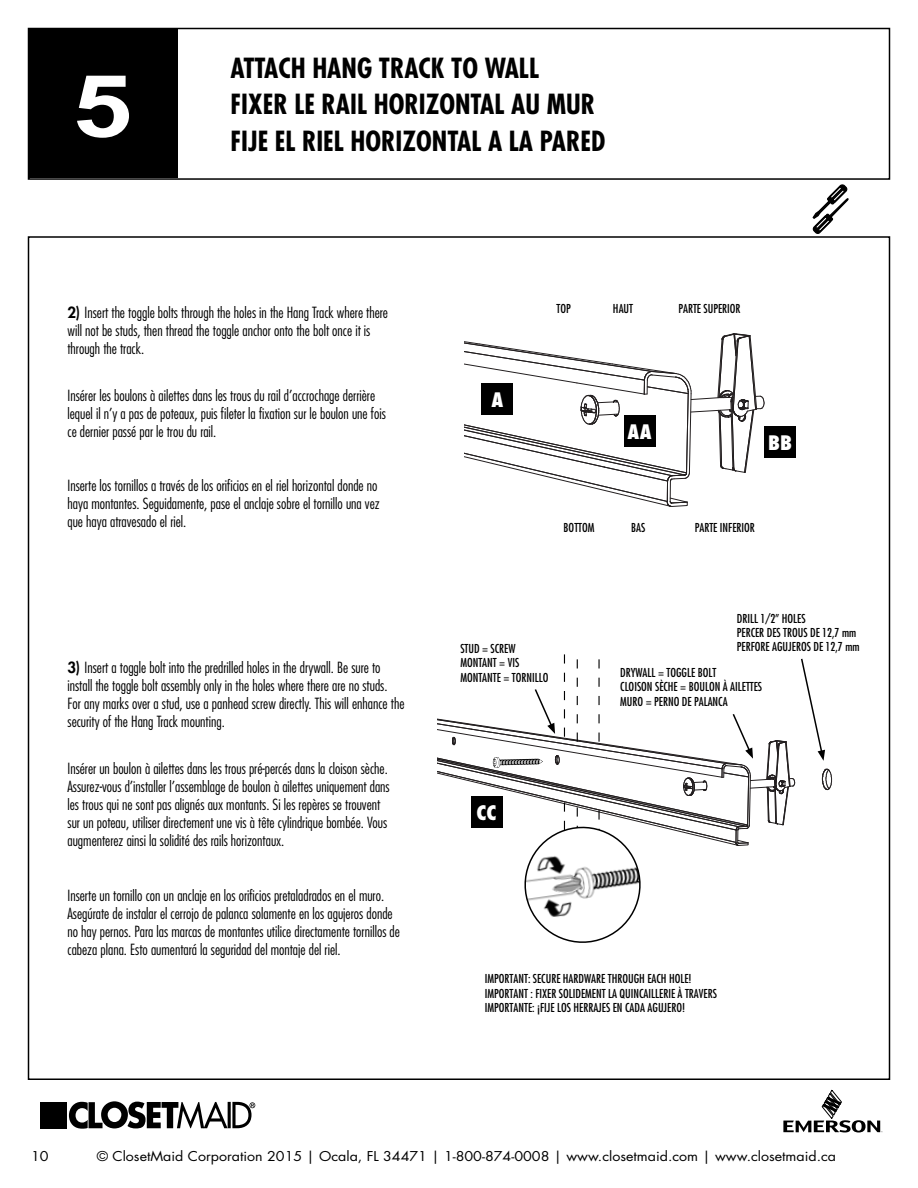
<style>
.page{position:relative;width:918px;height:1188px;background:#fff}
.page>*{position:absolute;margin:0;border:0;box-sizing:border-box;transform-origin:0 0}
.t1{font:700 86.4px "Arial";color:#fff;scale:1.25 1}
.t2{font:700 condensed 27px/36.8px "Futura Std";color:#000}
.t3{font:800 condensed 19.5px "Futura Std";color:#fff}
.t4{font:300 condensed 15px/18px "Futura Std";color:#000}
.t5{font:13.2px "Futura Std";color:#000;scale:1.08 1}
.t6{font:condensed 12px/14.4px "Futura Std";color:#000}
.s1{font-weight:800;font-stretch:normal}
</style>
<div class="page">
<div style="left:28px;top:28px;width:150px;height:150px;background:#000"></div>
<div style="left:28px;top:28px;width:862px;height:152px;border:2px solid #000"></div>
<div style="left:40px;top:1102px;width:27px;height:26px;background:#000"></div>
<svg style="left:69px;top:1101px;width:186px;height:28px"></svg>
<svg style="left:783px;top:1090px;width:99px;height:42px"></svg>
<svg style="left:465px;top:333px;width:300px;height:174px"></svg>
<svg style="left:438px;top:654px;width:394px;height:289px"></svg>
<div style="left:482px;top:383px;width:31px;height:32px;background:#000"></div>
<div style="left:624px;top:415px;width:31px;height:31px;background:#000"></div>
<div style="left:764px;top:426px;width:32px;height:32px;background:#000"></div>
<div style="left:471px;top:796px;width:32px;height:32px;background:#000"></div>
<svg style="left:812px;top:184px;width:37px;height:50px"></svg>
<h1 class="t1" style="left:72px;top:49px;width:50px">5</h1>
<h2 class="t2" style="left:231px;top:50px;width:376px">ATTACH HANG TRACK TO WALL<br>FIXER LE RAIL HORIZONTAL AU MUR<br>FIJE EL RIEL HORIZONTAL A LA PARED</h2>
<p class="t4" style="left:68px;top:303px;width:322px"><span class="s1">2)</span> Insert the toggle bolts through the holes in the Hang Track where there will not be studs, then thread the toggle anchor onto the bolt once it is through the track.</p>
<p class="t4" style="left:68px;top:386px;width:320px">Insérer les boulons à ailettes dans les trous du rail d’accrochage derrière lequel il n’y a pas de poteaux, puis fileter la fixation sur le boulon une fois ce dernier passé par le trou du rail.</p>
<p class="t4" style="left:68px;top:477px;width:314px">Inserte los tornillos a través de los orificios en el riel horizontal donde no haya montantes. Seguidamente, pase el anclaje sobre el tornillo una vez que haya atravesado el riel.</p>
<p class="t4" style="left:68px;top:659px;width:339px"><span class="s1">3)</span> Insert a toggle bolt into the predrilled holes in the drywall. Be sure to install the toggle bolt assembly only in the holes where there are no studs.<br>For any marks over a stud, use a panhead screw directly. This will enhance the security of the Hang Track mounting.</p>
<p class="t4" style="left:68px;top:759px;width:324px">Insérer un boulon à ailettes dans les trous pré-percés dans la cloison sèche.<br>Assurez-vous d’installer l’assemblage de boulon à ailettes uniquement dans les trous qui ne sont pas alignés aux montants. Si les repères se trouvent sur un poteau, utiliser directement une vis à tête cylindrique bombée. Vous augmenterez ainsi la solidité des rails horizontaux.</p>
<p class="t4" style="left:68px;top:886px;width:334px">Inserte un tornillo con un anclaje en los orificios pretaladrados en el muro.<br>Asegúrate de instalar el cerrojo de palanca solamente en los agujeros donde no hay pernos. Para las marcas de montantes utilice directamente tornillos de cabeza plana. Esto aumentará la seguridad del montaje del riel.</p>
<h3 class="t3" style="left:492px;top:388px;width:13px">A</h3>
<p class="t6" style="left:557px;top:302px;width:16px">TOP</p>
<p class="t6" style="left:613px;top:302px;width:22px">HAUT</p>
<p class="t6" style="left:678px;top:302px;width:64px">PARTE SUPERIOR</p>
<h3 class="t3" style="left:628px;top:419px;width:26px">AA</h3>
<p class="t6" style="left:564px;top:521px;width:32px">BOTTOM</p>
<p class="t6" style="left:631px;top:521px;width:16px">BAS</p>
<h3 class="t3" style="left:768px;top:431px;width:25px">BB</h3>
<p class="t6" style="left:695px;top:521px;width:62px">PARTE INFERIOR</p>
<p class="t6" style="left:460px;top:641px;width:90px">STUD = SCREW<br>MONTANT = VIS<br>MONTANTE = TORNILLO</p>
<p class="t6" style="left:737px;top:611px;width:124px">DRILL 1/2” HOLES<br>PERCER DES TROUS DE 12,7 mm<br>PERFORE AGUJEROS DE 12,7 mm</p>
<p class="t6" style="left:620px;top:665px;width:143px">DRYWALL = TOGGLE BOLT<br>CLOISON SÈCHE = BOULON À AILETTES<br>MURO = PERNO DE PALANCA</p>
<h3 class="t3" style="left:477px;top:800px;width:22px">CC</h3>
<p class="t6" style="left:485px;top:971px;width:234px">IMPORTANT: SECURE HARDWARE THROUGH EACH HOLE!<br>IMPORTANT : FIXER SOLIDEMENT LA QUINCAILLERIE À TRAVERS<br>IMPORTANTE: ¡FIJE LOS HERRAJES EN CADA AGUJERO!</p>
<p class="t5" style="left:31px;top:1148px;width:18px">10</p>
<p class="t5" style="left:97px;top:1148px;width:686px">© ClosetMaid Corporation 2015 | Ocala, FL 34471 | 1-800-874-0008 | www.closetmaid.com | www.closetmaid.ca</p>
</div>
